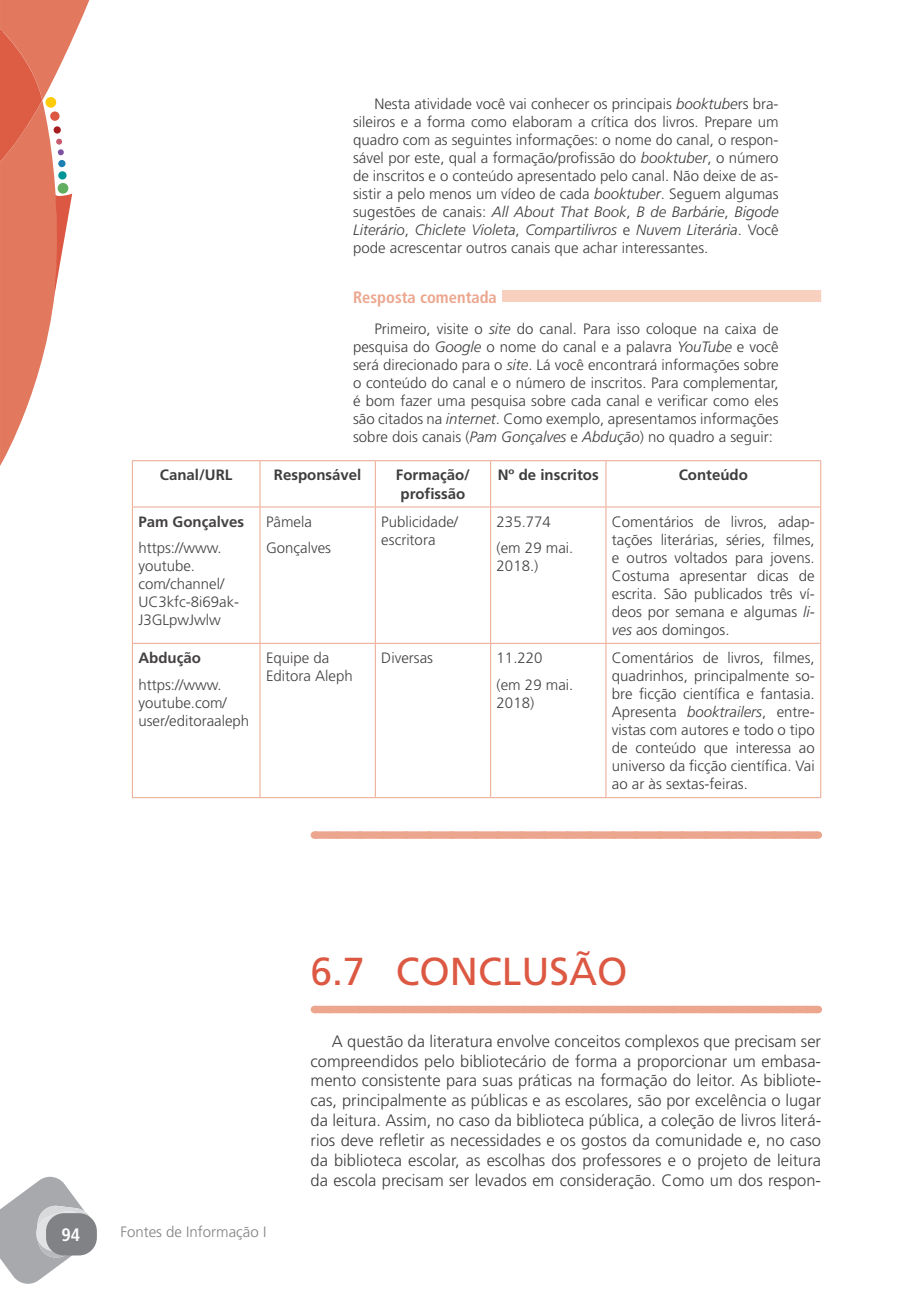
<style>
.page{position:relative;width:919px;height:1289px;background:#fff}
.page>*{position:absolute;margin:0;border:0;box-sizing:border-box;transform-origin:0 0}
.t1{font:39px "Frutiger LT Std";color:#dc5842}
.t2{font:700 condensed 18px "Frutiger LT Std";color:#fff}
.t3{font:300 16.5px/19.8px "Frutiger LT Std";color:#3e3e3f;text-align:justify}
.t4{font:700 condensed 16.5px "Frutiger LT Std";color:#eca68e}
.t5{font:300 15px/18px "Frutiger LT Std";color:#3e3e3f;text-align:justify}
.t6{font:300 15px/18px "Frutiger LT Std";color:#444142}
.t7{font:700 15px/18px "Frutiger LT Std";color:#3e3e3f;text-align:center}
.t8{font:300 15px "Frutiger LT Std";color:#808285}
.t9{font:700 15px "Frutiger LT Std";color:#444142}
.s1{font-style:italic}
</style>
<div class="page">
<svg style="left:0;top:1176px;width:96px;height:107px"></svg>
<div style="left:46px;top:1213px;width:51px;height:42px;background:#808285;border-radius:18px"></div>
<svg style="left:0;top:0;width:89px;height:466px"></svg>
<div style="left:502px;top:290px;width:319px;height:12px;background:#f7d0c0"></div>
<div style="left:314px;top:831px;width:503px;height:7px;background:#eca68e"></div>
<svg style="left:337px;top:831px;width:468px;height:1px"></svg>
<div style="left:314px;top:1005px;width:503px;height:8px;background:#eca68e"></div>
<svg style="left:329px;top:1005px;width:480px;height:1px"></svg>
<hr style="left:132px;top:460px;width:128px;height:1px;background:#eca68e">
<hr style="left:132px;top:461px;width:1px;height:45px;background:#eca68e">
<hr style="left:260px;top:460px;width:115px;height:1px;background:#eca68e">
<hr style="left:259px;top:461px;width:1px;height:45px;background:#eca68e">
<hr style="left:375px;top:460px;width:115px;height:1px;background:#eca68e">
<hr style="left:375px;top:461px;width:1px;height:45px;background:#eca68e">
<hr style="left:490px;top:460px;width:116px;height:1px;background:#eca68e">
<hr style="left:490px;top:461px;width:1px;height:45px;background:#eca68e">
<hr style="left:606px;top:460px;width:215px;height:1px;background:#eca68e">
<hr style="left:605px;top:461px;width:1px;height:45px;background:#eca68e">
<hr style="left:820px;top:461px;width:1px;height:45px;background:#eca68e">
<hr style="left:132px;top:506px;width:128px;height:1px;background:#eca68e">
<hr style="left:132px;top:507px;width:1px;height:136px;background:#eca68e">
<hr style="left:260px;top:506px;width:115px;height:1px;background:#eca68e">
<hr style="left:259px;top:507px;width:1px;height:136px;background:#eca68e">
<hr style="left:375px;top:506px;width:115px;height:1px;background:#eca68e">
<hr style="left:375px;top:507px;width:1px;height:136px;background:#eca68e">
<hr style="left:490px;top:506px;width:116px;height:1px;background:#eca68e">
<hr style="left:490px;top:507px;width:1px;height:136px;background:#eca68e">
<hr style="left:606px;top:506px;width:215px;height:1px;background:#eca68e">
<hr style="left:605px;top:507px;width:1px;height:136px;background:#eca68e">
<hr style="left:820px;top:507px;width:1px;height:136px;background:#eca68e">
<hr style="left:132px;top:643px;width:128px;height:1px;background:#eca68e">
<hr style="left:132px;top:643px;width:1px;height:154px;background:#eca68e">
<hr style="left:260px;top:643px;width:115px;height:1px;background:#eca68e">
<hr style="left:259px;top:643px;width:1px;height:154px;background:#eca68e">
<hr style="left:375px;top:643px;width:115px;height:1px;background:#eca68e">
<hr style="left:375px;top:643px;width:1px;height:154px;background:#eca68e">
<hr style="left:490px;top:643px;width:116px;height:1px;background:#eca68e">
<hr style="left:490px;top:643px;width:1px;height:154px;background:#eca68e">
<hr style="left:606px;top:643px;width:215px;height:1px;background:#eca68e">
<hr style="left:605px;top:643px;width:1px;height:154px;background:#eca68e">
<hr style="left:820px;top:643px;width:1px;height:154px;background:#eca68e">
<hr style="left:132px;top:797px;width:128px;height:1px;background:#eca68e">
<hr style="left:260px;top:797px;width:115px;height:1px;background:#eca68e">
<hr style="left:375px;top:797px;width:115px;height:1px;background:#eca68e">
<hr style="left:490px;top:797px;width:116px;height:1px;background:#eca68e">
<hr style="left:606px;top:797px;width:215px;height:1px;background:#eca68e">
<p class="t5" style="left:353px;top:95px;width:427px;text-indent:21px">Nesta atividade você vai conhecer os principais <span class="s1">booktube</span>rs bra&shy;sileiros e a forma como elaboram a crítica dos livros. Prepare um quadro com as seguintes informações: o nome do canal, o respon&shy;sável por este, qual a formação/profissão do <span class="s1">booktuber</span>, o número de inscritos e o conteúdo apresentado pelo canal. Não deixe de as&shy;sistir a pelo menos um vídeo de cada <span class="s1">booktuber</span>. Seguem algumas sugestões de canais: <span class="s1">All About That Book</span>, <span class="s1">B de Barbárie</span>, <span class="s1">Bigode Literário</span>, <span class="s1">Chiclete Violeta</span>, <span class="s1">Compartilivros</span> e <span class="s1">Nuvem Literária</span>. Você pode acrescentar outros canais que achar interessantes.</p>
<p class="t4" style="left:353px;top:287px;width:145px">Resposta comentada</p>
<p class="t5" style="left:353px;top:319px;width:427px;text-indent:21px">Primeiro, visite o <span class="s1">site</span> do canal. Para isso coloque na caixa de pesquisa do <span class="s1">Google</span> o nome do canal e a palavra <span class="s1">YouTube</span> e você será direcionado para o <span class="s1">site</span>. Lá você encontrará informações sobre o conteúdo do canal e o número de inscritos. Para complementar, é bom fazer uma pesquisa sobre cada canal e verificar como eles são citados na <span class="s1">internet</span>. Como exemplo, apresentamos informações sobre dois canais (<span class="s1">Pam Gonçalves</span> e <span class="s1">Abdução</span>) no quadro a seguir:</p>
<p class="t7" style="left:160px;top:466px;width:74px">Canal/URL</p>
<p class="t7" style="left:274px;top:466px;width:89px">Responsável</p>
<p class="t7" style="left:396px;top:466px;width:76px">Formação/ profissão</p>
<p class="t7" style="left:497px;top:466px;width:102px">Nº de inscritos</p>
<p class="t7" style="left:678px;top:466px;width:71px">Conteúdo</p>
<p class="t9" style="left:138px;top:512px;width:107px">Pam Gonçalves</p>
<p class="t6" style="left:138px;top:539px;width:102px">https://www. youtube. com/channel/<br>UC3kfc-8i69ak-<br>J3GLpwJwlw</p>
<p class="t6" style="left:266px;top:508px;width:66px;line-height:26.5px">Pâmela<br>Gonçalves</p>
<p class="t6" style="left:381px;top:513px;width:78px">Publicidade/ escritora</p>
<p class="t6" style="left:496px;top:508px;width:78px;line-height:26.5px">235.774 (em 29 mai.</p>
<p class="t6" style="left:496px;top:557px;width:43px">2018.)</p>
<p class="t5" style="left:612px;top:513px;width:204px">Comentários de livros, adap&shy;tações literárias, séries, filmes, e outros voltados para jovens.<br>Costuma apresentar dicas de escrita. São publicados três ví&shy;deos por semana e algumas <span class="s1">li&shy;ves</span> aos domingos.</p>
<p class="t9" style="left:138px;top:649px;width:64px">Abdução</p>
<p class="t6" style="left:138px;top:675px;width:112px">https://www. youtube.com/ user/editoraaleph</p>
<p class="t6" style="left:266px;top:649px;width:88px">Equipe da<br>Editora Aleph</p>
<p class="t6" style="left:381px;top:649px;width:53px">Diversas</p>
<p class="t6" style="left:496px;top:645px;width:78px;line-height:26.5px">11.220<br>(em 29 mai.</p>
<p class="t6" style="left:496px;top:693px;width:39px">2018)</p>
<p class="t5" style="left:612px;top:649px;width:204px">Comentários de livros, filmes, quadrinhos, principalmente so&shy;bre ficção científica e fantasia.<br>Apresenta <span class="s1">booktrailers</span>, entre&shy;vistas com autores e todo o tipo de conteúdo que interessa ao universo da ficção científica. Vai ao ar às sextas-feiras.</p>
<h1 class="t1" style="left:310px;top:948px;width:318px">6.7 CONCLUSÃO</h1>
<p class="t3" style="left:310px;top:1031px;width:512px;text-indent:21px">A questão da literatura envolve conceitos complexos que precisam ser compreendidos pelo bibliotecário de forma a proporcionar um embasa&shy;mento consistente para suas práticas na formação do leitor. As bibliote&shy;cas, principalmente as públicas e as escolares, são por excelência o lugar da leitura. Assim, no caso da biblioteca pública, a coleção de livros literá&shy;rios deve refletir as necessidades e os gostos da comunidade e, no caso da biblioteca escolar, as escolhas dos professores e o projeto de leitura da escola precisam ser levados em consideração. Como um dos respon-</p>
<p class="t2" style="left:61px;top:1223px;width:20px">94</p>
<p class="t8" style="left:120px;top:1223px;width:147px">Fontes de Informação I</p>
</div>
